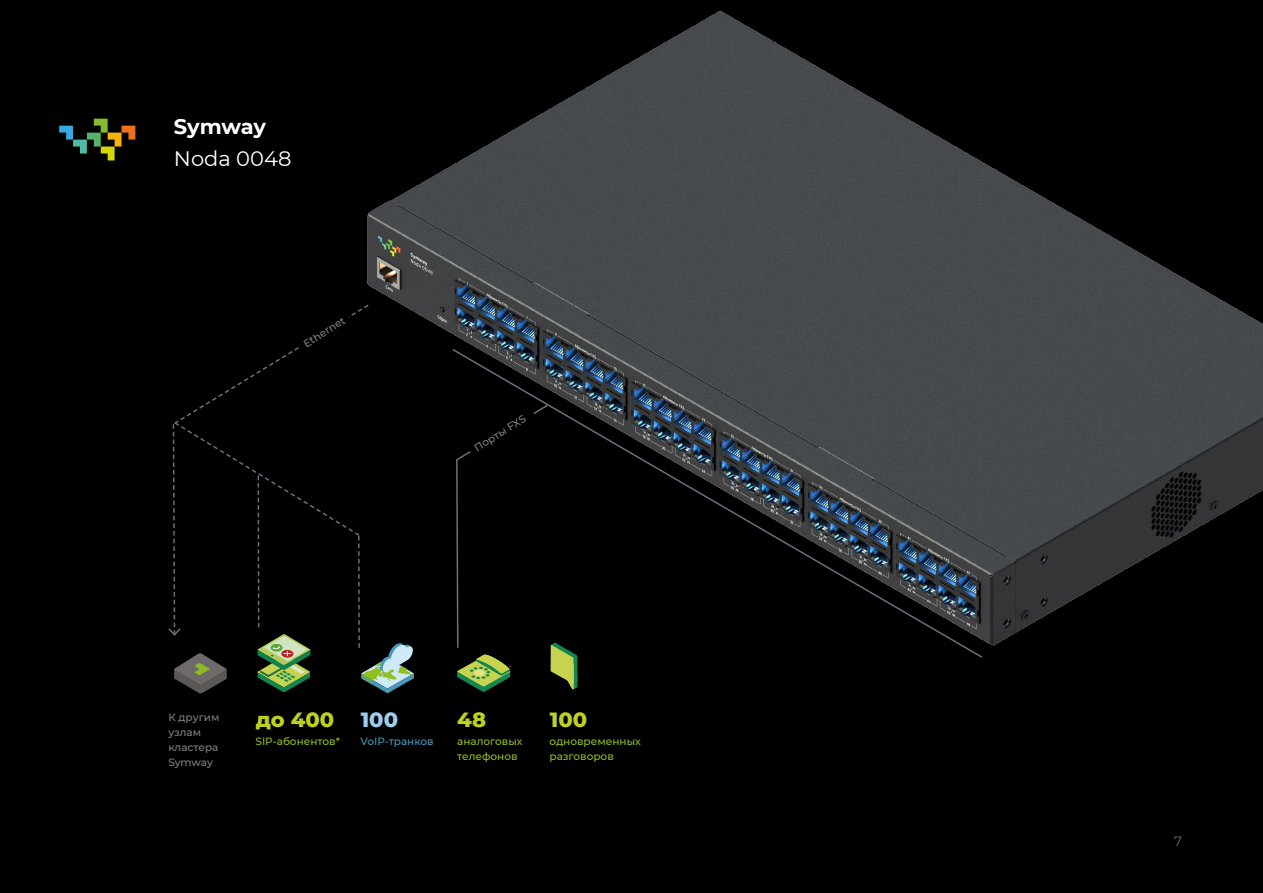
<style>
.page{position:relative;width:1263px;height:893px;background:#000}
.page>*{position:absolute;margin:0;border:0;box-sizing:border-box;transform-origin:0 0}
.t1{font:800 21px "Montserrat";color:#bed020}
.t2{font:21px "Montserrat";color:#fff}
.t3{font:700 21px "Montserrat";letter-spacing:-.01em;color:#fff}
.t4{font:800 21px "Montserrat";color:#9acff1}
.t5{font:13.5px "Montserrat";color:#6e6a69}
.t6{font:500 10.5px/15px "Montserrat";color:#92bf20}
.t7{font:500 10.5px/15px "Montserrat";color:#848180}
.t8{font:500 10.5px "Montserrat";color:#4998b9}
</style>
<div class="page">
<img style="left:208px;top:0;width:1055px;height:700px">
<svg style="left:59px;top:119px;width:76px;height:41px;background:#2f381b"></svg>
<div style="left:167px;top:303px;width:247px;height:391px;background:#000"></div>
<svg style="left:451px;top:347px;width:533px;height:312px;background:#24292c"></svg>
<svg style="left:454px;top:403px;width:123px;height:289px;background:#090c05"></svg>
<h1 class="t3" style="left:174px;top:111px;width:94px">Symway</h1>
<h1 class="t2" style="left:174px;top:144px;width:119px">Noda 0048</h1>
<p class="t7" style="left:300px;top:338px;width:49px;rotate:-32deg">Ethernet</p>
<p class="t7" style="left:471px;top:442px;width:60px;rotate:-32deg">Порты FXS</p>
<p class="t7" style="left:168px;top:709px;width:53px">К другим узлам кластера<br>Symway</p>
<h1 class="t1" style="left:256px;top:704px;width:80px">до 400</h1>
<h1 class="t1" style="left:550px;top:704px;width:39px">100</h1>
<p class="t6" style="left:255px;top:733px;width:86px">SIP-абонентов*</p>
<h1 class="t4" style="left:361px;top:704px;width:39px">100</h1>
<p class="t8" style="left:361px;top:734px;width:75px">VoIP-транков</p>
<h1 class="t1" style="left:457px;top:704px;width:30px">48</h1>
<p class="t6" style="left:457px;top:733px;width:67px">аналоговых телефонов</p>
<p class="t6" style="left:550px;top:733px;width:93px">одновременных разговоров</p>
<p class="t5" style="left:1174px;top:832px;width:9px">7</p>
</div>
